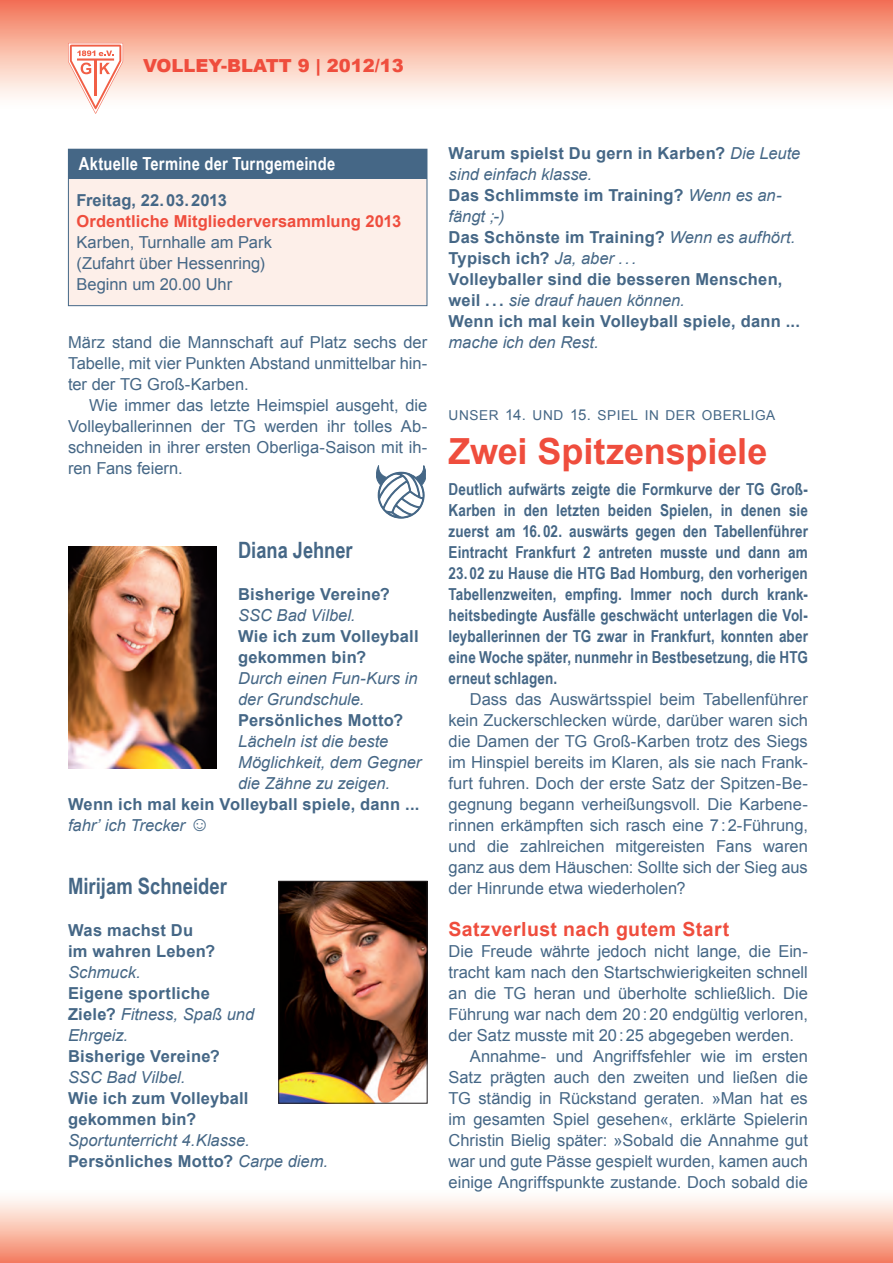
<style>
.page{position:relative;width:893px;height:1263px;background:#fff}
.page>*{position:absolute;margin:0;border:0;box-sizing:border-box;transform-origin:0 0}
.t1{font:700 36px "Arial";letter-spacing:-.005em;color:#ef4d3d}
.t2{font:700 22.5px "Arial Narrow";color:#456786}
.t3{font:700 19.5px "Arial";letter-spacing:.02em;color:#ef4d3d}
.t4{font:700 18px "Arial Narrow";letter-spacing:.01em;color:#fff}
.t5{font:900 18px "Arial";color:#ef4d3d}
.t6{font:16.5px/21px "Arial";color:#456786;text-align:justify}
.t7{font:700 16.5px/21px "Arial";letter-spacing:.015em;color:#456786}
.t8{font:700 16.5px/21px "Arial Narrow";letter-spacing:.005em;color:#456786;text-align:justify}
.t9{font:italic 16.5px/21px "Arial";color:#456786}
.t10{font:700 16.5px "Arial";letter-spacing:.005em;color:#ef4d3d}
.t11{font:13.65px "Arial";letter-spacing:.04em;color:#456786}
.s1{font-weight:400;font-style:italic}
.s2{font-weight:400;font-style:italic;font-size:19.5px}
.s3{font-weight:700;font-style:normal}
.s4{font-size:15px}
</style>
<div class="page">
<div style="left:0;top:1188px;width:893px;height:75px;background:linear-gradient(to bottom,#fff,#f48162)"></div>
<img style="left:281px;top:883px;width:144px;height:218px">
<div style="left:279px;top:881px;width:148px;height:222px;border:1px solid #231f20"></div>
<img style="left:68px;top:546px;width:148px;height:222px">
<svg style="left:376px;top:466px;width:50px;height:52px"></svg>
<div style="left:68px;top:149px;width:359px;height:157px;background:#fdefe9;border:1px solid #456786"></div>
<div style="left:68px;top:149px;width:359px;height:30px;background:#456786"></div>
<div style="left:0;top:0;width:893px;height:111px;background:linear-gradient(to bottom,#f37657,#fff)"></div>
<svg style="left:68px;top:43px;width:55px;height:71px"></svg>
<p class="t5" style="left:143px;top:53px;width:262px">VOLLEY-BLATT 9 | 2012/13</p>
<p class="t4" style="left:79px;top:150px;width:258px">Aktuelle Termine der Turngemeinde</p>
<p class="t7" style="left:77px;top:190px;width:152px">Freitag, 22.03.2013</p>
<p class="t10" style="left:77px;top:210px;width:326px">Ordentliche Mitgliederversammlung 2013</p>
<p class="t6" style="left:77px;top:232px;width:197px;text-align:left">Karben, Turnhalle am Park (Zufahrt über Hessenring)<br>Beginn um 20.00 Uhr</p>
<p class="t6" style="left:68px;top:332px;width:361px">März stand die Mannschaft auf Platz sechs der Tabelle, mit vier Punkten Abstand unmittelbar hin&shy;ter der TG Groß-Karben.</p>
<p class="t6" style="left:68px;top:395px;width:361px;text-indent:21px">Wie immer das letzte Heimspiel ausgeht, die Volleyballerinnen der TG werden ihr tolles Ab&shy;schneiden in ihrer ersten Oberliga-Saison mit ih&shy;ren Fans feiern.</p>
<h2 class="t2" style="left:238px;top:533px;width:116px">Diana Jehner</h2>
<p class="t7" style="left:238px;top:584px;width:153px">Bisherige Vereine?</p>
<p class="t9" style="left:238px;top:605px;width:119px">SSC Bad Vilbel.</p>
<p class="t7" style="left:238px;top:626px;width:182px">Wie ich zum Volleyball gekommen bin?</p>
<p class="t9" style="left:238px;top:668px;width:181px">Durch einen Fun-Kurs in der Grundschule.</p>
<p class="t7" style="left:238px;top:710px;width:167px">Persönliches Motto?</p>
<p class="t9" style="left:238px;top:731px;width:185px">Lächeln ist die beste<br>Möglichkeit, dem Gegner die Zähne zu zeigen.</p>
<p class="t7" style="left:68px;top:794px;width:353px">Wenn ich mal kein Volleyball spiele, dann ... <span class="s1">fahr’ ich Trecker</span> <span class="s2">☺</span></p>
<h2 class="t2" style="left:68px;top:869px;width:161px">Mirijam Schneider</h2>
<p class="t7" style="left:68px;top:920px;width:149px">Was machst Du im wahren Leben?</p>
<p class="t9" style="left:68px;top:962px;width:74px">Schmuck.</p>
<p class="t9" style="left:68px;top:983px;width:188px"><span class="s3">Eigene sportliche<br>Ziele?</span> Fitness, Spaß und<br>Ehrgeiz.</p>
<p class="t7" style="left:68px;top:1046px;width:153px">Bisherige Vereine?</p>
<p class="t9" style="left:68px;top:1067px;width:119px">SSC Bad Vilbel.</p>
<p class="t7" style="left:68px;top:1088px;width:182px">Wie ich zum Volleyball gekommen bin?</p>
<p class="t9" style="left:68px;top:1130px;width:261px">Sportunterricht 4.Klasse.<br><span class="s3">Persönliches Motto?</span> Carpe diem.</p>
<p class="t7" style="left:449px;top:143px;width:353px">Warum spielst Du gern in Karben? <span class="s1">Die Leute sind einfach klasse.<br></span>Das Schlimmste im Training? <span class="s1">Wenn es an&shy;fängt ;-)<br></span>Das Schönste im Training? <span class="s1">Wenn es aufhört.<br></span>Typisch ich? <span class="s1">Ja, aber ...<br></span>Volleyballer sind die besseren Menschen, weil . . . <span class="s1">sie drauf hauen können.<br></span>Wenn ich mal kein Volleyball spiele, dann ...</p>
<p class="t9" style="left:449px;top:332px;width:152px">mache ich den Rest.</p>
<p class="t11" style="left:449px;top:406px;width:328px">UNSER <span class="s4">14.</span> UND <span class="s4">15.</span> SPIEL IN DER OBERLIGA</p>
<h1 class="t1" style="left:449px;top:427px;width:320px">Zwei Spitzenspiele</h1>
<p class="t8" style="left:449px;top:478px;width:361px">Deutlich aufwärts zeigte die Formkurve der TG Groß-Karben in den letzten beiden Spielen, in denen sie zuerst am 16. 02. auswärts gegen den Tabellenführer Eintracht Frankfurt 2 antreten musste und dann am</p>
<p class="t8" style="left:449px;top:562px;width:361px">23. 02 zu Hause die HTG Bad Homburg, den vorherigen Tabellenzweiten, empfing. Immer noch durch krank&shy;heitsbedingte Ausfälle geschwächt unterlagen die Vol&shy;leyballerinnen der TG zwar in Frankfurt, konnten aber eine Woche später, nunmehr in Bestbesetzung, die HTG erneut schlagen.</p>
<p class="t6" style="left:449px;top:689px;width:361px;text-indent:21px">Dass das Auswärtsspiel beim Tabellenführer kein Zuckerschlecken würde, darüber waren sich die Damen der TG Groß-Karben trotz des Siegs im Hinspiel bereits im Klaren, als sie nach Frank&shy;furt fuhren. Doch der erste Satz der Spitzen-Be&shy;gegnung begann verheißungsvoll. Die Karbene&shy;rinnen erkämpften sich rasch eine 7:2-Führung, und die zahlreichen mitgereisten Fans waren ganz aus dem Häuschen: Sollte sich der Sieg aus der Hinrunde etwa wiederholen?</p>
<p class="t3" style="left:449px;top:916px;width:282px">Satzverlust nach gutem Start</p>
<p class="t6" style="left:449px;top:941px;width:361px">Die Freude währte jedoch nicht lange, die Ein-</p>
<p class="t6" style="left:449px;top:962px;width:361px">tracht kam nach den Startschwierigkeiten schnell</p>
<p class="t6" style="left:449px;top:983px;width:361px">an die TG heran und überholte schließlich. Die</p>
<p class="t6" style="left:449px;top:1004px;width:361px">Führung war nach dem 20:20 endgültig verloren,</p>
<p class="t6" style="left:449px;top:1025px;width:347px">der Satz musste mit 20:25 abgegeben werden.</p>
<p class="t6" style="left:470px;top:1046px;width:340px">Annahme- und Angriffsfehler wie im ersten</p>
<p class="t6" style="left:449px;top:1067px;width:361px">Satz prägten auch den zweiten und ließen die</p>
<p class="t6" style="left:449px;top:1088px;width:361px">TG ständig in Rückstand geraten. »Man hat es</p>
<p class="t6" style="left:449px;top:1109px;width:361px">im gesamten Spiel gesehen«, erklärte Spielerin</p>
<p class="t6" style="left:449px;top:1130px;width:361px">Christin Bielig später: »Sobald die Annahme gut</p>
<p class="t6" style="left:449px;top:1151px;width:361px">war und gute Pässe gespielt wurden, kamen auch</p>
<p class="t6" style="left:449px;top:1172px;width:361px">einige Angriffspunkte zustande. Doch sobald die</p>
</div>
